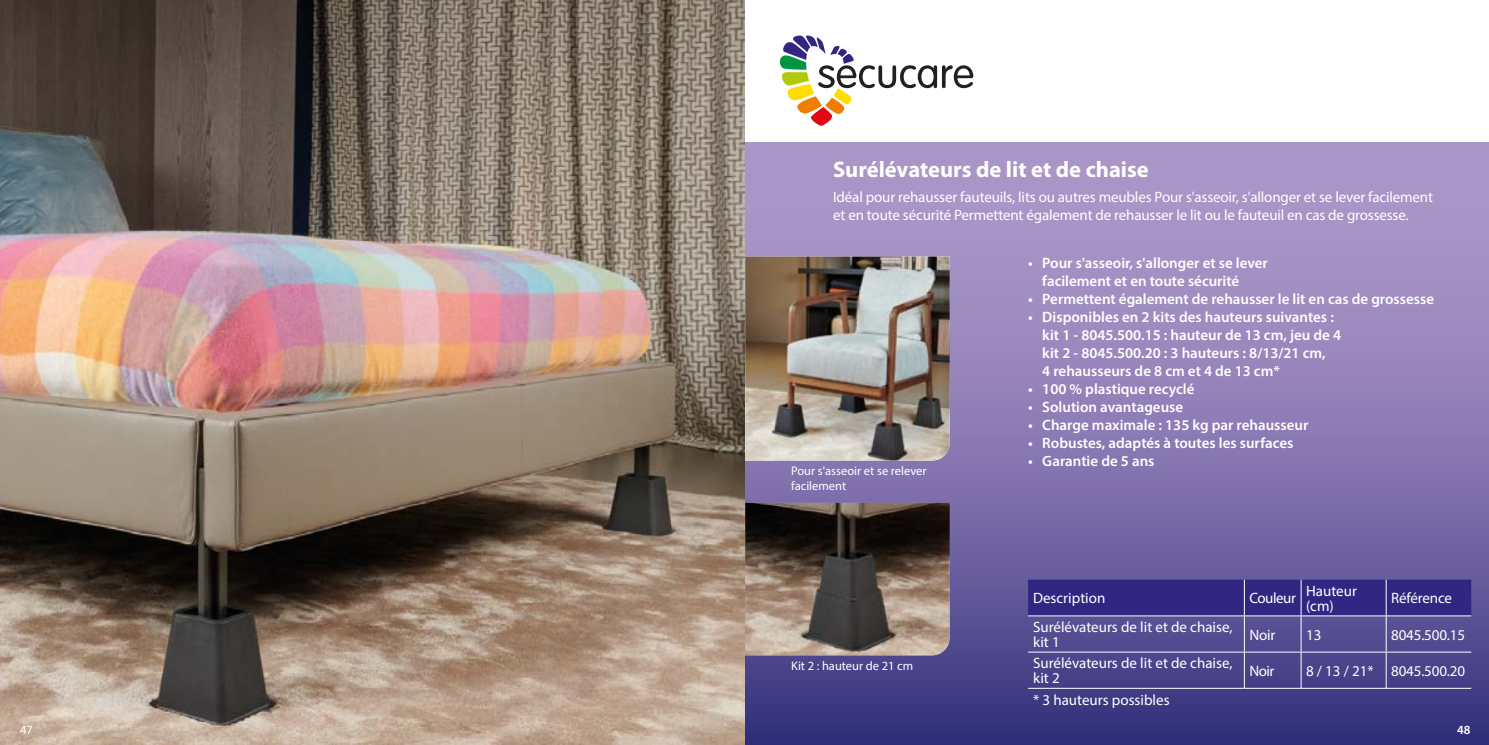
<style>
.page{position:relative;width:1489px;height:745px;background:#fff}
.page>*{position:absolute;margin:0;border:0;box-sizing:border-box;transform-origin:0 0}
.t1{font:700 22.5px "Myriad Pro";color:#fff}
.t2{font:600 15px/18px "Myriad Pro";color:#fff}
.t3{font:15px/15px "Myriad Pro";letter-spacing:-.01em;color:#fff}
.t4{font:15px "Myriad Pro";letter-spacing:-.03em;color:#fff}
.t5{font:12.5px/15px "Myriad Pro";color:#fff}
.t6{font:600 12.5px "Myriad Pro";color:#fff}
</style>
<div class="page">
<svg style="left:744px;top:142px;width:744px;height:602px;background:#8172ad"></svg>
<svg style="left:779px;top:35px;width:194px;height:91px"></svg>
<div style="left:1028px;top:579px;width:442px;height:36px;background:#312783"></div>
<hr style="left:1028px;top:615px;width:216px;height:1px;background:#fff">
<hr style="left:1385px;top:615px;width:85px;height:1px;background:#fff">
<hr style="left:1028px;top:651px;width:216px;height:1px;background:#fff">
<hr style="left:1385px;top:651px;width:85px;height:1px;background:#fff">
<hr style="left:1028px;top:687px;width:216px;height:1px;background:#fff">
<hr style="left:1244px;top:687px;width:56px;height:1px;background:#fff">
<hr style="left:1300px;top:687px;width:85px;height:1px;background:#fff">
<hr style="left:1385px;top:687px;width:85px;height:1px;background:#fff">
<hr style="left:1243px;top:579px;width:1px;height:36px;background:#fff">
<hr style="left:1300px;top:579px;width:1px;height:36px;background:#fff">
<hr style="left:1385px;top:579px;width:1px;height:36px;background:#fff">
<hr style="left:1244px;top:615px;width:56px;height:1px;background:#fff">
<hr style="left:1243px;top:615px;width:1px;height:36px;background:#fff">
<hr style="left:1300px;top:615px;width:85px;height:1px;background:#fff">
<hr style="left:1300px;top:615px;width:1px;height:36px;background:#fff">
<hr style="left:1385px;top:615px;width:1px;height:36px;background:#fff">
<hr style="left:1244px;top:651px;width:56px;height:1px;background:#fff">
<hr style="left:1243px;top:652px;width:1px;height:35px;background:#fff">
<hr style="left:1300px;top:651px;width:85px;height:1px;background:#fff">
<hr style="left:1300px;top:652px;width:1px;height:35px;background:#fff">
<hr style="left:1385px;top:652px;width:1px;height:35px;background:#fff">
<img style="left:745px;top:502px;width:204px;height:153px">
<img style="left:745px;top:256px;width:204px;height:204px">
<img style="left:0;top:0;width:744px;height:744px">
<h1 class="t1" style="left:833px;top:154px;width:317px">Surélévateurs de lit et de chaise</h1>
<p class="t3" style="left:833px;top:187px;width:601px;line-height:18px">Idéal pour rehausser fauteuils, lits ou autres meubles Pour s'asseoir, s'allonger et se lever facilement et en toute sécurité Permettent également de rehausser le lit ou le fauteuil en cas de grossesse.</p>
<p class="t2" style="left:1042px;top:253px;width:227px;text-indent:-14px">• Pour s'asseoir, s'allonger et se lever facilement et en toute sécurité</p>
<p class="t2" style="left:1028px;top:289px;width:407px">• Permettent également de rehausser le lit en cas de grossesse</p>
<p class="t2" style="left:1042px;top:307px;width:300px;text-indent:-14px">• Disponibles en 2 kits des hauteurs suivantes : kit 1 - 8045.500.15 : hauteur de 13 cm, jeu de 4 kit 2 - 8045.500.20 : 3 hauteurs : 8/13/21 cm,<br>4 rehausseurs de 8 cm et 4 de 13 cm*</p>
<p class="t2" style="left:1028px;top:379px;width:168px">• 100 % plastique recyclé</p>
<p class="t2" style="left:1028px;top:397px;width:157px">• Solution avantageuse</p>
<p class="t2" style="left:1028px;top:415px;width:282px">• Charge maximale : 135 kg par rehausseur</p>
<p class="t2" style="left:1028px;top:433px;width:267px">• Robustes, adaptés à toutes les surfaces</p>
<p class="t2" style="left:1028px;top:451px;width:128px">• Garantie de 5 ans</p>
<p class="t5" style="left:791px;top:463px;width:137px">Pour s'asseoir et se relever facilement</p>
<p class="t5" style="left:791px;top:657px;width:124px">Kit 2 : hauteur de 21 cm</p>
<p class="t3" style="left:1033px;top:590px;width:74px">Description</p>
<p class="t4" style="left:1249px;top:588px;width:48px">Couleur</p>
<p class="t3" style="left:1305px;top:582px;width:52px">Hauteur (cm)</p>
<p class="t3" style="left:1390px;top:590px;width:62px">Référence</p>
<p class="t3" style="left:1033px;top:619px;width:201px">Surélévateurs de lit et de chaise, kit 1</p>
<p class="t3" style="left:1249px;top:626px;width:28px">Noir</p>
<p class="t3" style="left:1305px;top:626px;width:17px">13</p>
<p class="t3" style="left:1390px;top:626px;width:75px">8045.500.15</p>
<p class="t3" style="left:1033px;top:655px;width:201px">Surélévateurs de lit et de chaise, kit 2</p>
<p class="t3" style="left:1249px;top:662px;width:27px">Noir</p>
<p class="t3" style="left:1305px;top:662px;width:161px">8 / 13 / 21* 8045.500.20</p>
<p class="t3" style="left:1033px;top:691px;width:138px">* 3 hauteurs possibles</p>
<p class="t5" style="left:20px;top:721px;width:14px">47</p>
<p class="t6" style="left:1456px;top:721px;width:15px">48</p>
</div>
